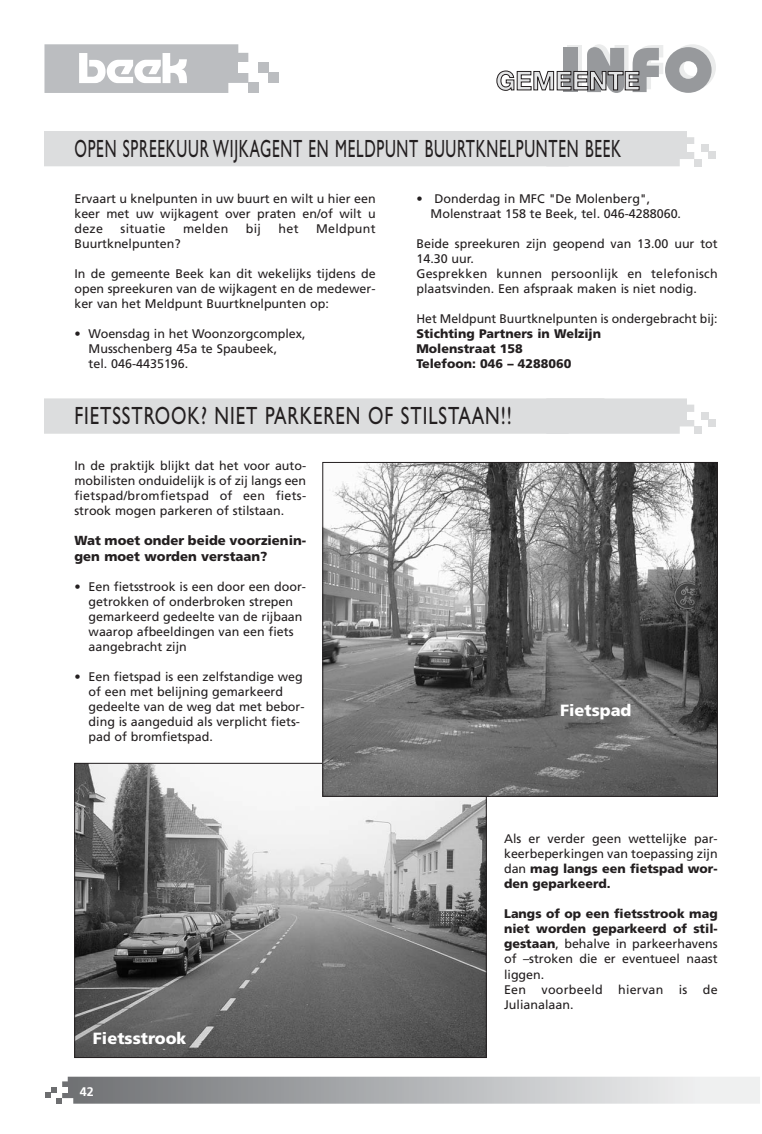
<style>
.page{position:relative;width:762px;height:1134px;background:#fff}
.page>*{position:absolute;margin:0;border:0;box-sizing:border-box;transform-origin:0 0}
.t1{font:25px "Gill Sans";letter-spacing:.05em;color:#231f20;scale:.61 1}
.t2{font:25px "Gill Sans";letter-spacing:.05em;color:#231f20;scale:.75 1}
.t3{font:900 16.25px "Frutiger";color:#fff}
.t4{font:900 13.12px/15.8px "Frutiger";color:#231f20}
.t5{font:12.5px/15px "Frutiger";color:#231f20}
.t6{font:900 12.5px/15px "Frutiger";color:#231f20}
.t7{font:12.5px "Frutiger";letter-spacing:.02em;color:#231f20}
.t8{font:700 12.5px "Frutiger";color:#fff}
.s1{font-weight:900}
</style>
<div class="page">
<div style="left:258px;top:63px;width:10px;height:10px;background:#bbbdc0"></div>
<div style="left:268px;top:73px;width:10px;height:10px;background:#bbbdc0"></div>
<div style="left:248px;top:83px;width:10px;height:10px;background:#bbbdc0"></div>
<svg style="left:44px;top:44px;width:204px;height:49px"></svg>
<svg style="left:46px;top:1077px;width:714px;height:27px;background:#b5b6b8"></svg>
<div style="left:701px;top:144px;width:7px;height:8px;background:#dcddde"></div>
<div style="left:708px;top:152px;width:8px;height:7px;background:#dcddde"></div>
<div style="left:694px;top:159px;width:7px;height:7px;background:#dcddde"></div>
<div style="left:44px;top:131px;width:650px;height:35px;background:#dcddde"></div>
<svg style="left:497px;top:44px;width:219px;height:49px"></svg>
<div style="left:701px;top:412px;width:7px;height:7px;background:#dcddde"></div>
<div style="left:708px;top:419px;width:8px;height:7px;background:#dcddde"></div>
<div style="left:694px;top:426px;width:7px;height:8px;background:#dcddde"></div>
<div style="left:44px;top:398px;width:650px;height:36px;background:#dcddde"></div>
<img style="left:76px;top:765px;width:408px;height:291px">
<img style="left:324px;top:464px;width:392px;height:331px">
<div style="left:322px;top:462px;width:396px;height:335px;border:1px solid #231f20"></div>
<h1 class="t1" style="left:74px;top:140px;width:898px">OPEN SPREEKUUR WIJKAGENT EN MELDPUNT BUURTKNELPUNTEN BEEK</h1>
<p class="t5" style="left:74px;top:192px;width:303px;text-align:justify">Ervaart u knelpunten in uw buurt en wilt u hier een keer met uw wijkagent over praten en/of wilt u deze</p>
<p class="t5" style="left:431px;top:192px;width:252px;text-indent:-14px">• Donderdag in MFC "De Molenberg",<br>Molenstraat 158 te Beek, tel. 046-4288060.</p>
<p class="t5" style="left:416px;top:237px;width:303px">Beide spreekuren zijn geopend van 13.00 uur tot 14.30 uur.<br>Gesprekken kunnen persoonlijk en telefonisch plaatsvinden. Een afspraak maken is niet nodig.</p>
<p class="t5" style="left:416px;top:312px;width:303px">Het Meldpunt Buurtknelpunten is ondergebracht bij:</p>
<p class="t6" style="left:416px;top:327px;width:186px">Stichting Partners in Welzijn<br>Molenstraat 158<br>Telefoon: 046 – 4288060</p>
<h1 class="t2" style="left:74px;top:407px;width:585px">FIETSSTROOK? NIET PARKEREN OF STILSTAAN!!</h1>
<p class="t5" style="left:74px;top:459px;width:233px;text-align:justify">In de praktijk blijkt dat het voor auto&shy;mobilisten onduidelijk is of zij langs een fietspad/bromfietspad of een fiets&shy;strook mogen parkeren of stilstaan.</p>
<p class="t4" style="left:74px;top:534px;width:233px">Wat moet onder beide voorzienin&shy;gen moet worden verstaan?</p>
<p class="t5" style="left:89px;top:580px;width:219px;text-indent:-14px">• Een fietsstrook is een door een door&shy;getrokken of onderbroken strepen gemarkeerd gedeelte van de rijbaan waarop afbeeldingen van een fiets aangebracht zijn</p>
<p class="t5" style="left:89px;top:670px;width:217px;text-indent:-14px">• Een fietspad is een zelfstandige weg of een met belijning gemarkeerd gedeelte van de weg dat met bebor&shy;ding is aangeduid als verplicht fiets&shy;pad of bromfietspad.</p>
<p class="t7" style="left:121px;top:223px;width:47px">situatie</p>
<p class="t5" style="left:183px;top:222px;width:47px">melden</p>
<p class="t5" style="left:246px;top:222px;width:17px">bij</p>
<p class="t5" style="left:278px;top:222px;width:22px">het</p>
<p class="t7" style="left:316px;top:223px;width:61px">Meldpunt</p>
<p class="t5" style="left:74px;top:237px;width:108px">Buurtknelpunten?</p>
<p class="t5" style="left:74px;top:267px;width:303px;text-align:justify">In de gemeente Beek kan dit wekelijks tijdens de open spreekuren van de wijkagent en de medewer&shy;ker van het Meldpunt Buurtknelpunten op:</p>
<p class="t5" style="left:89px;top:327px;width:218px;text-indent:-14px">• Woensdag in het Woonzorgcomplex,<br>Musschenberg 45a te Spaubeek,<br>tel. 046-4435196.</p>
<h2 class="t3" style="left:560px;top:703px;width:73px">Fietspad</h2>
<h2 class="t3" style="left:93px;top:1032px;width:95px">Fietsstrook</h2>
<p class="t8" style="left:80px;top:1087px;width:15px">42</p>
<p class="t5" style="left:504px;top:833px;width:215px;text-align:justify">Als er verder geen wettelijke par&shy;keerbeperkingen van toepassing zijn dan <span class="s1">mag langs een fietspad wor&shy;den geparkeerd.</span></p>
<p class="t5" style="left:504px;top:908px;width:215px"><span class="s1">Langs of op een fietsstrook mag niet worden geparkeerd of stil&shy;gestaan</span>, behalve in parkeerhavens of –stroken die er eventueel naast liggen.<br>Een voorbeeld hiervan is de<br>Julianalaan.</p>
</div>
